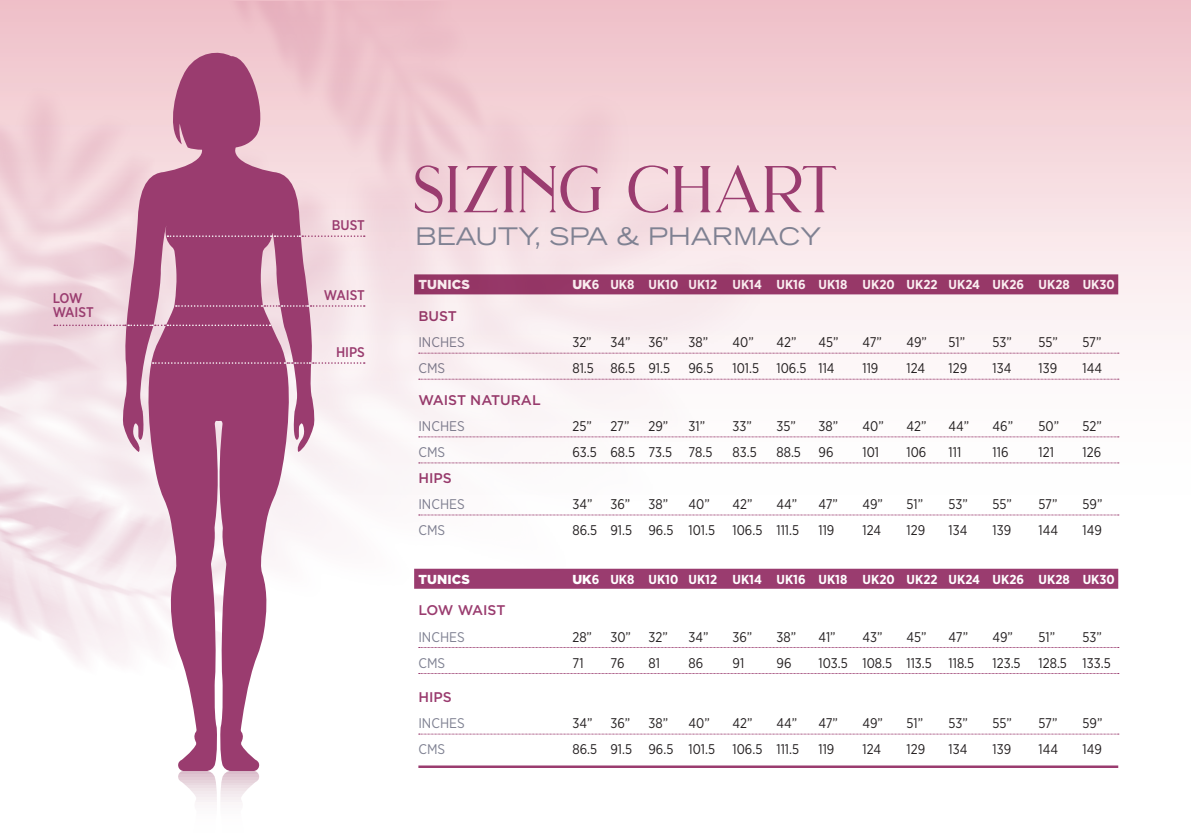
<style>
.page{position:relative;width:1191px;height:840px;background:#fff}
.page>*{position:absolute;margin:0;border:0;box-sizing:border-box;transform-origin:0 0}
.t1{font:66px "Brilon";color:#9a3c6f}
.t2{font:expanded 24px "Trade Gothic LT";color:#7f8192}
.t3{font:14px "Gotham Narrow";color:#231f20;scale:.95 1}
.t4{font:14px "Gotham Narrow";color:#7f8192}
.t5{font:500 14px "Gotham";color:#9a3c6f}
.t6{font:500 14px "Gotham Narrow";color:#9a3c6f}
.t7{font:500 14px/14px "Gotham Narrow";letter-spacing:-.02em;color:#9a3c6f}
.t8{font:500 14px "Gotham";letter-spacing:-.025em;color:#9a3c6f}
.t9{font:700 13px "Gotham Narrow";color:#fff}
.t10{font:900 13px "Gotham";letter-spacing:.01em;color:#fff}
.s1{font-family:"Gotham";font-weight:900}
</style>
<div class="page">
<div style="left:0;top:0;width:1191px;height:536px;background:linear-gradient(to bottom,#f0c5cc,#fff)"></div>
<img style="left:0;top:1px;width:760px;height:673px">
<svg style="left:122px;top:50px;width:193px;height:720px;fill:#9a3c6f"></svg>
<svg style="left:178px;top:770px;width:81px;height:32px"></svg>
<svg style="left:54px;top:324px;width:217px;height:2px"></svg>
<svg style="left:176px;top:305px;width:189px;height:1px"></svg>
<svg style="left:153px;top:362px;width:212px;height:1px"></svg>
<svg style="left:167px;top:231px;width:198px;height:6px"></svg>
<div style="left:414px;top:274px;width:704px;height:20px;background:#973868"></div>
<svg style="left:419px;top:352px;width:700px;height:1px"></svg>
<svg style="left:419px;top:378px;width:700px;height:1px"></svg>
<svg style="left:419px;top:436px;width:700px;height:1px"></svg>
<svg style="left:419px;top:462px;width:700px;height:1px"></svg>
<svg style="left:419px;top:514px;width:700px;height:1px"></svg>
<div style="left:414px;top:568px;width:704px;height:20px;background:#9a3c6f"></div>
<svg style="left:419px;top:646px;width:341px;height:1px"></svg>
<svg style="left:419px;top:672px;width:341px;height:1px"></svg>
<svg style="left:419px;top:733px;width:700px;height:1px"></svg>
<hr style="left:418px;top:765px;width:700px;height:2px;background:#9a3c6f">
<p class="t6" style="left:332px;top:216px;width:35px">BUST</p>
<p class="t7" style="left:53px;top:291px;width:42px">LOW<br>WAIST</p>
<p class="t6" style="left:324px;top:286px;width:42px">WAIST</p>
<p class="t6" style="left:336px;top:343px;width:30px">HIPS</p>
<h1 class="t1" style="left:412px;top:151px;width:427px">SIZING CHART</h1>
<h2 class="t2" style="left:415px;top:220px;width:407px">BEAUTY, SPA &amp; PHARMACY</h2>
<p class="t10" style="left:418px;top:276px;width:53px">TUNICS</p>
<p class="t9" style="left:572px;top:276px;width:544px"><span class="s1">UK</span>6 UK8 UK10 UK12 UK14 UK16 UK18 UK20 UK22 UK24 UK26 UK28 UK30</p>
<p class="t5" style="left:418px;top:307px;width:40px">BUST</p>
<p class="t4" style="left:418px;top:333px;width:48px">INCHES</p>
<p class="t3" style="left:572px;top:333px;width:22px">32”</p>
<p class="t3" style="left:610px;top:333px;width:23px">34”</p>
<p class="t3" style="left:648px;top:333px;width:22px">36”</p>
<p class="t3" style="left:688px;top:333px;width:22px">38”</p>
<p class="t3" style="left:732px;top:333px;width:24px">40”</p>
<p class="t3" style="left:776px;top:333px;width:22px">42”</p>
<p class="t3" style="left:818px;top:333px;width:23px">45”</p>
<p class="t3" style="left:862px;top:333px;width:22px">47”</p>
<p class="t3" style="left:906px;top:333px;width:23px">49”</p>
<p class="t3" style="left:948px;top:333px;width:19px">51”</p>
<p class="t3" style="left:992px;top:333px;width:22px">53”</p>
<p class="t3" style="left:1038px;top:333px;width:22px">55”</p>
<p class="t3" style="left:1082px;top:333px;width:21px">57”</p>
<p class="t4" style="left:418px;top:359px;width:28px">CMS</p>
<p class="t3" style="left:572px;top:359px;width:104px">81.5 86.5 91.5</p>
<p class="t3" style="left:688px;top:359px;width:28px">96.5</p>
<p class="t3" style="left:732px;top:359px;width:109px">101.5 106.5 114</p>
<p class="t3" style="left:862px;top:359px;width:18px">119</p>
<p class="t3" style="left:906px;top:359px;width:21px">124</p>
<p class="t3" style="left:948px;top:359px;width:21px">129</p>
<p class="t3" style="left:992px;top:359px;width:21px">134</p>
<p class="t3" style="left:1038px;top:359px;width:21px">139</p>
<p class="t3" style="left:1082px;top:359px;width:22px">144</p>
<p class="t5" style="left:418px;top:390px;width:124px">WAIST NATURAL</p>
<p class="t4" style="left:418px;top:417px;width:48px">INCHES</p>
<p class="t3" style="left:572px;top:417px;width:22px">25”</p>
<p class="t3" style="left:610px;top:417px;width:22px">27”</p>
<p class="t3" style="left:648px;top:417px;width:22px">29”</p>
<p class="t3" style="left:688px;top:417px;width:19px">31”</p>
<p class="t3" style="left:732px;top:417px;width:22px">33”</p>
<p class="t3" style="left:776px;top:417px;width:22px">35”</p>
<p class="t3" style="left:818px;top:417px;width:22px">38”</p>
<p class="t3" style="left:862px;top:417px;width:24px">40”</p>
<p class="t3" style="left:906px;top:417px;width:22px">42”</p>
<p class="t3" style="left:948px;top:417px;width:23px">44”</p>
<p class="t3" style="left:992px;top:417px;width:23px">46”</p>
<p class="t3" style="left:1038px;top:417px;width:23px">50”</p>
<p class="t3" style="left:1082px;top:417px;width:22px">52”</p>
<p class="t4" style="left:418px;top:443px;width:28px">CMS</p>
<p class="t3" style="left:572px;top:443px;width:149px">63.5 68.5 73.5 78.5</p>
<p class="t3" style="left:732px;top:443px;width:27px">83.5</p>
<p class="t3" style="left:776px;top:443px;width:27px">88.5</p>
<p class="t3" style="left:818px;top:443px;width:17px">96</p>
<p class="t3" style="left:862px;top:443px;width:19px">101</p>
<p class="t3" style="left:906px;top:443px;width:22px">106</p>
<p class="t3" style="left:948px;top:443px;width:15px">111</p>
<p class="t3" style="left:992px;top:443px;width:18px">116</p>
<p class="t3" style="left:1038px;top:443px;width:18px">121</p>
<p class="t3" style="left:1082px;top:443px;width:21px">126</p>
<p class="t5" style="left:418px;top:468px;width:35px">HIPS</p>
<p class="t4" style="left:418px;top:495px;width:48px">INCHES</p>
<p class="t3" style="left:572px;top:495px;width:23px">34”</p>
<p class="t3" style="left:610px;top:495px;width:22px">36”</p>
<p class="t3" style="left:648px;top:495px;width:22px">38”</p>
<p class="t3" style="left:688px;top:495px;width:24px">40”</p>
<p class="t3" style="left:732px;top:495px;width:22px">42”</p>
<p class="t3" style="left:776px;top:495px;width:23px">44”</p>
<p class="t3" style="left:818px;top:495px;width:22px">47”</p>
<p class="t3" style="left:862px;top:495px;width:23px">49”</p>
<p class="t3" style="left:906px;top:495px;width:19px">51”</p>
<p class="t3" style="left:948px;top:495px;width:22px">53”</p>
<p class="t3" style="left:992px;top:495px;width:22px">55”</p>
<p class="t3" style="left:1038px;top:495px;width:21px">57”</p>
<p class="t3" style="left:1082px;top:495px;width:22px">59”</p>
<p class="t4" style="left:418px;top:521px;width:28px">CMS</p>
<p class="t3" style="left:572px;top:521px;width:240px">86.5 91.5 96.5 101.5 106.5 111.5</p>
<p class="t3" style="left:818px;top:521px;width:18px">119</p>
<p class="t3" style="left:862px;top:521px;width:21px">124</p>
<p class="t3" style="left:906px;top:521px;width:21px">129</p>
<p class="t3" style="left:948px;top:521px;width:21px">134</p>
<p class="t3" style="left:992px;top:521px;width:21px">139</p>
<p class="t3" style="left:1038px;top:521px;width:22px">144</p>
<p class="t3" style="left:1082px;top:521px;width:22px">149</p>
<p class="t10" style="left:418px;top:570px;width:53px">TUNICS</p>
<p class="t9" style="left:572px;top:570px;width:544px"><span class="s1">UK</span>6 UK8 UK10 UK12 UK14 UK16 UK18 UK20 UK22 UK24 UK26 UK28 UK30</p>
<p class="t8" style="left:418px;top:601px;width:88px">LOW WAIST</p>
<p class="t4" style="left:418px;top:627px;width:48px">INCHES</p>
<p class="t3" style="left:572px;top:627px;width:22px">28”</p>
<p class="t3" style="left:610px;top:627px;width:62px">30” 32”</p>
<p class="t3" style="left:688px;top:627px;width:23px">34”</p>
<p class="t3" style="left:732px;top:627px;width:22px">36”</p>
<p class="t3" style="left:776px;top:627px;width:22px">38”</p>
<p class="t3" style="left:818px;top:627px;width:19px">41”</p>
<p class="t3" style="left:862px;top:627px;width:23px">43”</p>
<p class="t3" style="left:906px;top:627px;width:23px">45”</p>
<p class="t3" style="left:948px;top:627px;width:22px">47”</p>
<p class="t3" style="left:992px;top:627px;width:23px">49”</p>
<p class="t3" style="left:1038px;top:627px;width:19px">51”</p>
<p class="t3" style="left:1082px;top:627px;width:22px">53”</p>
<p class="t4" style="left:418px;top:653px;width:28px">CMS</p>
<p class="t3" style="left:572px;top:653px;width:13px">71</p>
<p class="t3" style="left:610px;top:653px;width:16px">76</p>
<p class="t3" style="left:648px;top:653px;width:14px">81</p>
<p class="t3" style="left:688px;top:653px;width:17px">86</p>
<p class="t3" style="left:732px;top:653px;width:14px">91</p>
<p class="t3" style="left:776px;top:653px;width:17px">96</p>
<p class="t3" style="left:818px;top:653px;width:165px">103.5 108.5 113.5 118.5</p>
<p class="t3" style="left:992px;top:653px;width:31px">123.5</p>
<p class="t3" style="left:1038px;top:653px;width:77px">128.5 133.5</p>
<p class="t5" style="left:418px;top:687px;width:35px">HIPS</p>
<p class="t4" style="left:418px;top:714px;width:48px">INCHES</p>
<p class="t3" style="left:572px;top:714px;width:23px">34”</p>
<p class="t3" style="left:610px;top:714px;width:22px">36”</p>
<p class="t3" style="left:648px;top:714px;width:22px">38”</p>
<p class="t3" style="left:688px;top:714px;width:24px">40”</p>
<p class="t3" style="left:732px;top:714px;width:22px">42”</p>
<p class="t3" style="left:776px;top:714px;width:23px">44”</p>
<p class="t3" style="left:818px;top:714px;width:22px">47”</p>
<p class="t3" style="left:862px;top:714px;width:23px">49”</p>
<p class="t3" style="left:906px;top:714px;width:19px">51”</p>
<p class="t3" style="left:948px;top:714px;width:22px">53”</p>
<p class="t3" style="left:992px;top:714px;width:22px">55”</p>
<p class="t3" style="left:1038px;top:714px;width:21px">57”</p>
<p class="t3" style="left:1082px;top:714px;width:22px">59”</p>
<p class="t4" style="left:418px;top:740px;width:28px">CMS</p>
<p class="t3" style="left:572px;top:740px;width:240px">86.5 91.5 96.5 101.5 106.5 111.5</p>
<p class="t3" style="left:818px;top:740px;width:18px">119</p>
<p class="t3" style="left:862px;top:740px;width:21px">124</p>
<p class="t3" style="left:906px;top:740px;width:21px">129</p>
<p class="t3" style="left:948px;top:740px;width:21px">134</p>
<p class="t3" style="left:992px;top:740px;width:21px">139</p>
<p class="t3" style="left:1038px;top:740px;width:22px">144</p>
<p class="t3" style="left:1082px;top:740px;width:22px">149</p>
</div>
